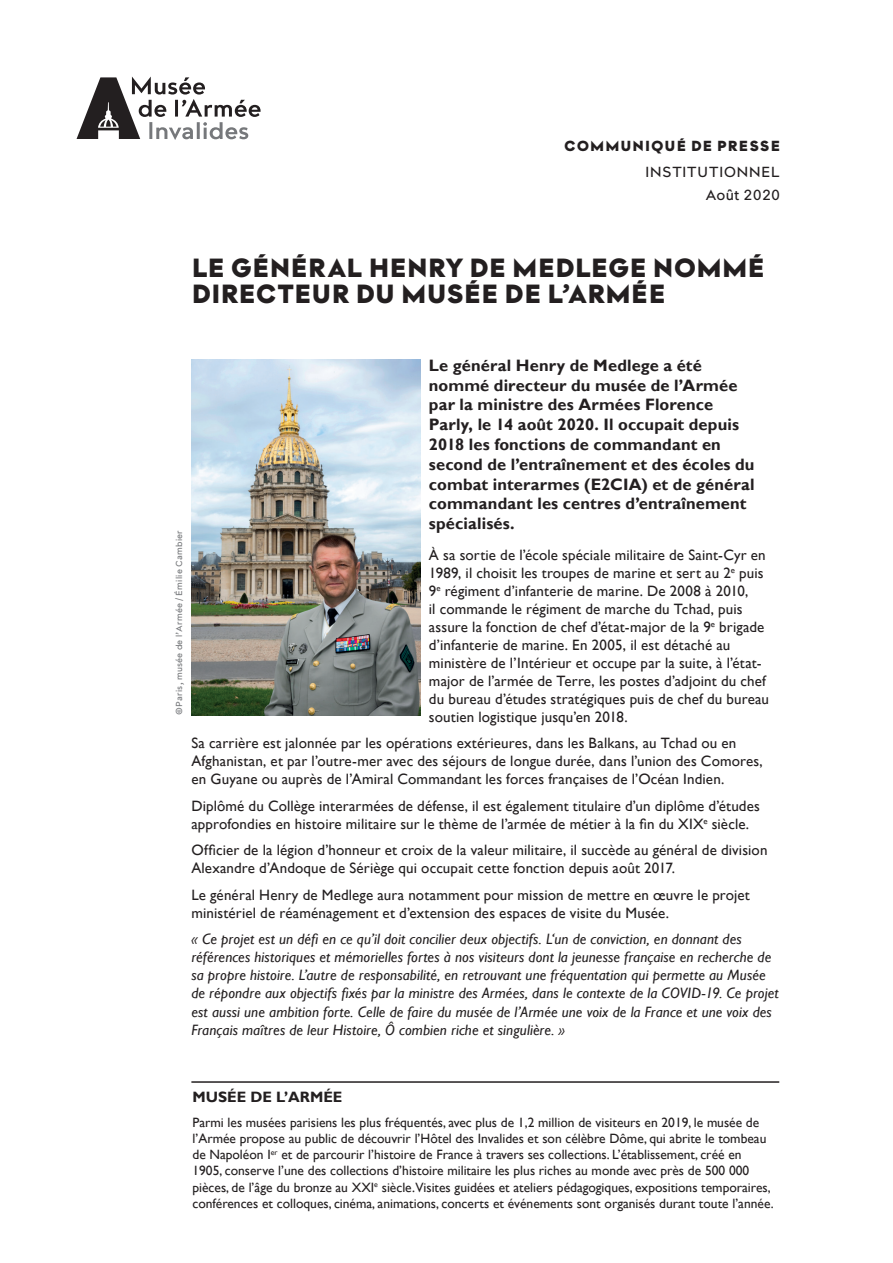
<style>
.page{position:relative;width:893px;height:1263px;background:#fff}
.page>*{position:absolute;margin:0;border:0;box-sizing:border-box;transform-origin:0 0}
.sous-titre{font:27px/26px "Kelvin Md AI Sansnoir";letter-spacing:.005em;color:#231f20}
.Texte_courant{font:700 16.5px/19.8px "Gill Sans";letter-spacing:.005em;color:#231f20}
.Texte_courant-2{font:15px/18px "Gill Sans";letter-spacing:.01em;color:#231f20}
.Texte_courant-3{font:italic 15px/18px "Gill Sans";letter-spacing:.01em;color:#231f20}
.t1{font:15px/26px "Kelvin Md AI Sansnoir";letter-spacing:.065em;color:#231f20;text-align:right}
.t2{font:700 15px "Gill Sans";color:#231f20}
.t3{font:15px "Kelvin Md AI Sansclair";letter-spacing:-.01em;color:#231f20}
.t4{font:13.5px/16.2px "Gill Sans";color:#231f20}
.t5{font:9px "Kelvin Md AI Sansclair";letter-spacing:.03em;color:#76787b}
.s1{font-family:"Kelvin Md AI Sansclair"}
</style>
<div class="page">
<svg style="left:77px;top:77px;width:184px;height:63px"></svg>
<hr style="left:191px;top:1081px;width:588px;height:2px;background:#231f20">
<img style="left:192px;top:359px;width:228px;height:356px">
<p class="t1" style="left:564px;top:134px;width:218px">COMMUNIQUÉ DE PRESSE<br><span class="s1">INSTITUTIONNEL</span></p>
<p class="t3" style="left:706px;top:187px;width:76px">Août 2020</p>
<p class="sous-titre" style="left:192px;top:255px;width:575px">LE GÉNÉRAL HENRY DE MEDLEGE NOMMÉ<br>DIRECTEUR DU MUSÉE DE L’ARMÉE</p>
<p class="Texte_courant" style="left:429px;top:356px;width:327px">Le général Henry de Medlege a été nommé directeur du musée de l’Armée par la ministre des Armées Florence Parly, le 14 août 2020. Il occupait depuis 2018 les fonctions de commandant en second de l’entraînement et des écoles du combat interarmes (E2CIA) et de général commandant les centres d’entraînement spécialisés.</p>
<p class="Texte_courant-2" style="left:429px;top:546px;width:342px">À sa sortie de l’école spéciale militaire de Saint-Cyr en 1989, il choisit les troupes de marine et sert au 2<sup>e</sup> puis 9<sup>e</sup> régiment d’infanterie de marine. De 2008 à 2010,<br>il commande le régiment de marche du Tchad, puis assure la fonction de chef d’état-major de la 9<sup>e</sup> brigade d’infanterie de marine. En 2005, il est détaché au ministère de l’Intérieur et occupe par la suite, à l’état&shy;major de l’armée de Terre, les postes d’adjoint du chef du bureau d’études stratégiques puis de chef du bureau soutien logistique jusqu’en 2018.</p>
<p class="Texte_courant-2" style="left:191px;top:735px;width:573px">Sa carrière est jalonnée par les opérations extérieures, dans les Balkans, au Tchad ou en<br>Afghanistan, et par l’outre-mer avec des séjours de longue durée, dans l’union des Comores, en Guyane ou auprès de l’Amiral Commandant les forces françaises de l’Océan Indien.</p>
<p class="Texte_courant-2" style="left:191px;top:797px;width:570px">Diplômé du Collège interarmées de défense, il est également titulaire d’un diplôme d’études approfondies en histoire militaire sur le thème de l’armée de métier à la fin du XIX<sup>e</sup> siècle.</p>
<p class="Texte_courant-2" style="left:191px;top:842px;width:578px">Officier de la légion d’honneur et croix de la valeur militaire, il succède au général de division<br>Alexandre d’Andoque de Sériège qui occupait cette fonction depuis août 2017.</p>
<p class="Texte_courant-2" style="left:191px;top:886px;width:560px">Le général Henry de Medlege aura notamment pour mission de mettre en œuvre le projet ministériel de réaménagement et d’extension des espaces de visite du Musée.</p>
<p class="Texte_courant-3" style="left:191px;top:931px;width:589px">« Ce projet est un défi en ce qu’il doit concilier deux objectifs. L‘un de conviction, en donnant des références historiques et mémorielles fortes à nos visiteurs dont la jeunesse française en recherche de sa propre histoire. L’autre de responsabilité, en retrouvant une fréquentation qui permette au Musée de répondre aux objectifs fixés par la ministre des Armées, dans le contexte de la COVID-19. Ce projet est aussi une ambition forte. Celle de faire du musée de l’Armée une voix de la France et une voix des Français maîtres de leur Histoire, Ô combien riche et singulière. »</p>
<p class="t5" style="left:175px;top:715px;width:186px;rotate:-90deg">©Paris, musée de l’Armée / Émilie Cambier</p>
<p class="t2" style="left:192px;top:1088px;width:151px">MUSÉE DE L’ARMÉE</p>
<p class="t4" style="left:192px;top:1114px;width:583px">Parmi les musées parisiens les plus fréquentés, avec plus de 1,2 million de visiteurs en 2019, le musée de l’Armée propose au public de découvrir l’Hôtel des Invalides et son célèbre Dôme, qui abrite le tombeau de Napoléon I<sup>er</sup> et de parcourir l’histoire de France à travers ses collections. L’établissement, créé en 1905, conserve l’une des collections d’histoire militaire les plus riches au monde avec près de 500 000 pièces, de l’âge du bronze au XXI<sup>e</sup> siècle.Visites guidées et ateliers pédagogiques, expositions temporaires, conférences et colloques, cinéma, animations, concerts et événements sont organisés durant toute l’année.</p>
</div>
